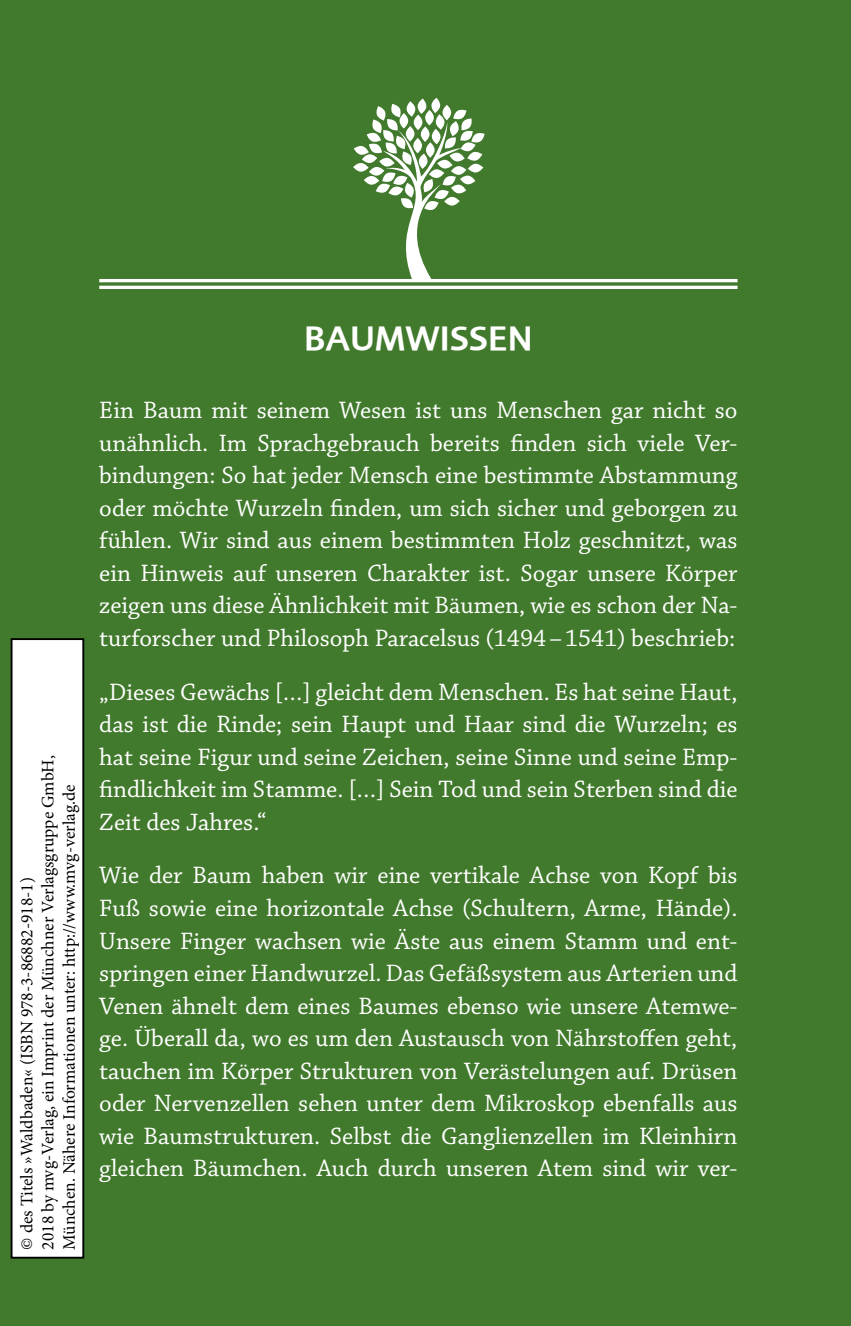
<style>
.page{position:relative;width:851px;height:1326px;background:#fff}
.page>*{position:absolute;margin:0;border:0;box-sizing:border-box;transform-origin:0 0}
._01_h3{font:600 35px "Foundry Sans";color:#fff}
._03_Body_LZ{font:25px/32.5px "Chaparral Pro";color:#fff;text-align:justify}
.t1{font:17.5px/21.2px "Minion Pro";color:#000}
</style>
<div class="page">
<div style="left:0;top:0;width:850px;height:1325px;background:#417a2c"></div>
<svg style="left:417px;top:99px;width:9px;height:15px"></svg>
<svg style="left:431px;top:98px;width:9px;height:15px"></svg>
<svg style="left:354px;top:104px;width:130px;height:175px"></svg>
<hr style="left:99px;top:279px;width:638px;height:3px;background:#fff">
<svg style="left:99px;top:285px;width:638px;height:4px;background:#dfe8db"></svg>
<div style="left:12px;top:639px;width:71px;height:618px;background:#fff"></div>
<div style="left:11px;top:638px;width:73px;height:620px;border:2px solid #000"></div>
<p class="_01_h3" style="left:304px;top:318px;width:230px">BAUMWISSEN</p>
<p class="t1" style="left:16px;top:1249px;width:496px;rotate:-90deg">© des Titels »Waldbaden« (ISBN 978-3-86882-918-1)<br>2018 by mvg-Verlag, ein Imprint der Münchner Verlagsgruppe GmbH,<br>München. Nähere Informationen unter: http://www.mvg-verlag.de</p>
<p class="_03_Body_LZ" style="left:99px;top:395px;width:639px">Ein Baum mit seinem Wesen ist uns Menschen gar nicht so unähnlich. Im Sprachgebrauch bereits finden sich viele Ver&shy;bindungen: So hat jeder Mensch eine bestimmte Abstammung oder möchte Wurzeln finden, um sich sicher und geborgen zu fühlen. Wir sind aus einem bestimmten Holz geschnitzt, was ein Hinweis auf unseren Charakter ist. Sogar unsere Körper zeigen uns diese Ähnlichkeit mit Bäumen, wie es schon der Na&shy;turforscher und Philosoph Paracelsus (1494–1541) beschrieb:</p>
<p class="_03_Body_LZ" style="left:99px;top:676px;width:639px">„Dieses Gewächs […] gleicht dem Menschen. Es hat seine Haut, das ist die Rinde; sein Haupt und Haar sind die Wurzeln; es hat seine Figur und seine Zeichen, seine Sinne und seine Emp&shy;findlichkeit im Stamme. […] Sein Tod und sein Sterben sind die Zeit des Jahres.“</p>
<p class="_03_Body_LZ" style="left:99px;top:860px;width:639px">Wie der Baum haben wir eine vertikale Achse von Kopf bis Fuß sowie eine horizontale Achse (Schultern, Arme, Hände).<br>Unsere Finger wachsen wie Äste aus einem Stamm und ent&shy;springen einer Handwurzel. Das Gefäßsystem aus Arterien und Venen ähnelt dem eines Baumes ebenso wie unsere Atemwe&shy;ge. Überall da, wo es um den Austausch von Nährstoffen geht, tauchen im Körper Strukturen von Verästelungen auf. Drüsen oder Nervenzellen sehen unter dem Mikroskop ebenfalls aus wie Baumstrukturen. Selbst die Ganglienzellen im Kleinhirn gleichen Bäumchen. Auch durch unseren Atem sind wir ver-</p>
</div>
